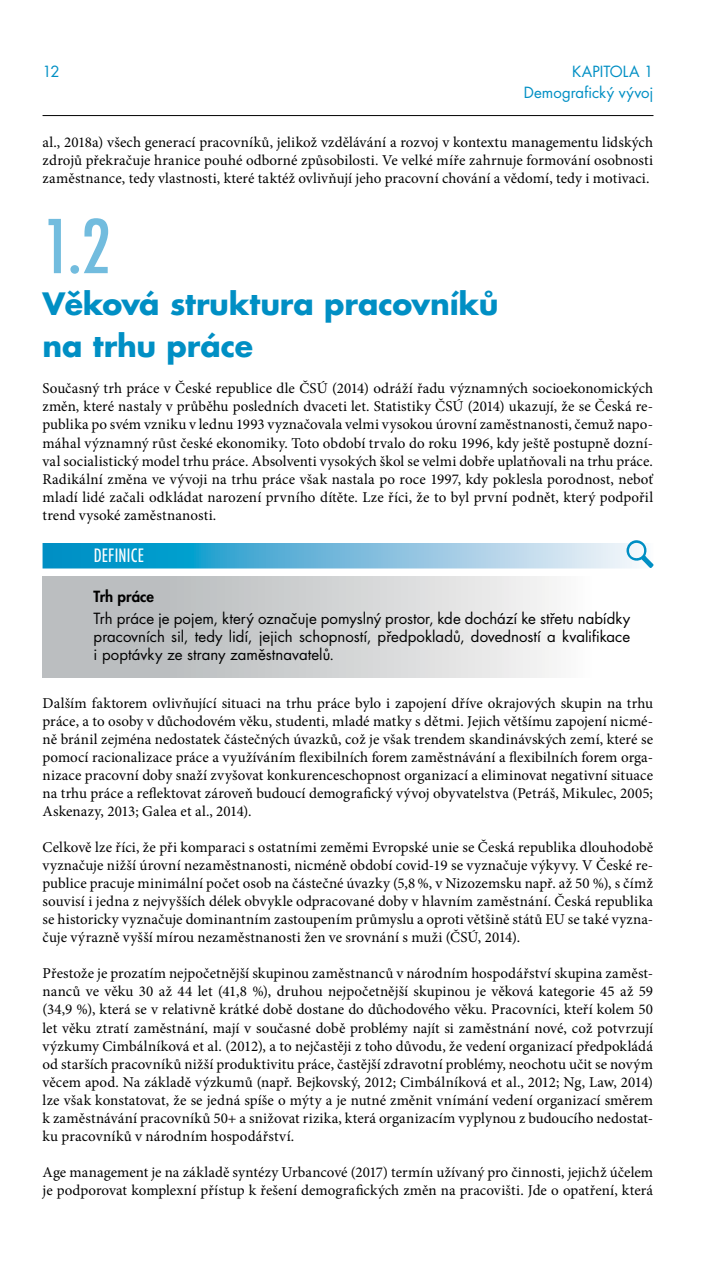
<style>
.page{position:relative;width:702px;height:1263px;background:#fff}
.page>*{position:absolute;margin:0;border:0;box-sizing:border-box;transform-origin:0 0}
.t1{font:72px "Future Cond CE Roman";color:#72bcde}
.t2{font:700 30px/42px "Futura CE";letter-spacing:-.01em;color:#008fc4}
.t3{font:condensed 20.25px "Futura TOT";letter-spacing:.01em;color:#fff}
.t4{font:15px/18px "Minion Pro";letter-spacing:.005em;color:#000;text-align:justify}
.t5{font:15px/18px "Futura CE";color:#000;text-align:justify}
.t6{font:15px/20.7px "Futura CE";letter-spacing:.005em;color:#008fc4;text-align:right}
.t7{font:15px "Futura CE Heavy";color:#000}
</style>
<div class="page">
<hr style="left:43px;top:115px;width:610px;height:1px;background:#000">
<svg style="left:43px;top:543px;width:583px;height:25px;background:#69badb"></svg>
<div style="left:43px;top:577px;width:608px;height:100px;background:linear-gradient(to right,#aeb2b4,#fffffe)"></div>
<svg style="left:626px;top:540px;width:27px;height:28px"></svg>
<p class="t6" style="left:43px;top:62px;width:19px">12</p>
<p class="t6" style="left:524px;top:62px;width:131px">KAPITOLA 1<br>Demografický vývoj</p>
<p class="t4" style="left:43px;top:133px;width:612px">al., 2018a) všech generací pracovníků, jelikož vzdělávání a rozvoj v kontextu managementu lidských zdrojů překračuje hranice pouhé odborné způsobilosti. Ve velké míře zahrnuje formování osobnosti zaměstnance, tedy vlastnosti, které taktéž ovlivňují jeho pracovní chování a vědomí, tedy i motivaci.</p>
<h1 class="t1" style="left:43px;top:197px;width:70px">1.2</h1>
<h2 class="t2" style="left:43px;top:283px;width:457px">Věková struktura pracovníků na trhu práce</h2>
<p class="t4" style="left:43px;top:380px;width:612px">Současný trh práce v České republice dle ČSÚ (2014) odráží řadu významných socioekonomických změn, které nastaly v průběhu posledních dvaceti let. Statistiky ČSÚ (2014) ukazují, že se Česká re&shy;publika po svém vzniku v lednu 1993 vyznačovala velmi vysokou úrovní zaměstnanosti, čemuž napo&shy;máhal významný růst české ekonomiky. Toto období trvalo do roku 1996, kdy ještě postupně dozní&shy;val socialistický model trhu práce. Absolventi vysokých škol se velmi dobře uplatňovali na trhu práce.<br>Radikální změna ve vývoji na trhu práce však nastala po roce 1997, kdy poklesla porodnost, neboť mladí lidé začali odkládat narození prvního dítěte. Lze říci, že to byl první podnět, který podpořil trend vysoké zaměstnanosti.</p>
<h3 class="t3" style="left:94px;top:544px;width:52px">DEFINICE</h3>
<p class="t7" style="left:94px;top:587px;width:62px">Trh práce</p>
<p class="t5" style="left:94px;top:610px;width:538px">Trh práce je pojem, který označuje pomyslný prostor, kde dochází ke střetu nabídky pracovních sil, tedy lidí, jejich schopností, předpokladů, dovedností a kvalifikace i poptávky ze strany zaměstnavatelů.</p>
<p class="t4" style="left:43px;top:694px;width:612px">Dalším faktorem ovlivňující situaci na trhu práce bylo i zapojení dříve okrajových skupin na trhu práce, a to osoby v důchodovém věku, studenti, mladé matky s dětmi. Jejich většímu zapojení nicmé&shy;ně bránil zejména nedostatek částečných úvazků, což je však trendem skandinávských zemí, které se pomocí racionalizace práce a využíváním flexibilních forem zaměstnávání a flexibilních forem orga&shy;nizace pracovní doby snaží zvyšovat konkurenceschopnost organizací a eliminovat negativní situace na trhu práce a reflektovat zároveň budoucí demografický vývoj obyvatelstva (Petráš, Mikulec, 2005; Askenazy, 2013; Galea et al., 2014).</p>
<p class="t4" style="left:43px;top:838px;width:612px">Celkově lze říci, že při komparaci s ostatními zeměmi Evropské unie se Česká republika dlouhodobě vyznačuje nižší úrovní nezaměstnanosti, nicméně období covid-19 se vyznačuje výkyvy. V České re&shy;publice pracuje minimální počet osob na částečné úvazky (5,8%, v Nizozemsku např. až 50 %), s čímž souvisí i jedna z nejvyšších délek obvykle odpracované doby v hlavním zaměstnání. Česká republika se historicky vyznačuje dominantním zastoupením průmyslu a oproti většině států EU se také vyzna&shy;čuje výrazně vyšší mírou nezaměstnanosti žen ve srovnání s muži (ČSÚ, 2014).</p>
<p class="t4" style="left:43px;top:964px;width:612px">Přestože je prozatím nejpočetnější skupinou zaměstnanců v národním hospodářství skupina zaměst&shy;nanců ve věku 30 až 44 let (41,8 %), druhou nejpočetnější skupinou je věková kategorie 45 až 59 (34,9 %), která se v relativně krátké době dostane do důchodového věku. Pracovníci, kteří kolem 50 let věku ztratí zaměstnání, mají v současné době problémy najít si zaměstnání nové, což potvrzují výzkumy Cimbálníková et al. (2012), a to nejčastěji z toho důvodu, že vedení organizací předpokládá od starších pracovníků nižší produktivitu práce, častější zdravotní problémy, neochotu učit se novým věcem apod. Na základě výzkumů (např. Bejkovský, 2012; Cimbálníková et al., 2012; Ng, Law, 2014) lze však konstatovat, že se jedná spíše o mýty a je nutné změnit vnímání vedení organizací směrem k zaměstnávání pracovníků 50+ a snižovat rizika, která organizacím vyplynou z budoucího nedostat&shy;ku pracovníků v národním hospodářství.</p>
<p class="t4" style="left:43px;top:1163px;width:612px">Age management je na základě syntézy Urbancové (2017) termín užívaný pro činnosti, jejichž účelem je podporovat komplexní přístup k řešení demografických změn na pracovišti. Jde o opatření, která</p>
</div>
